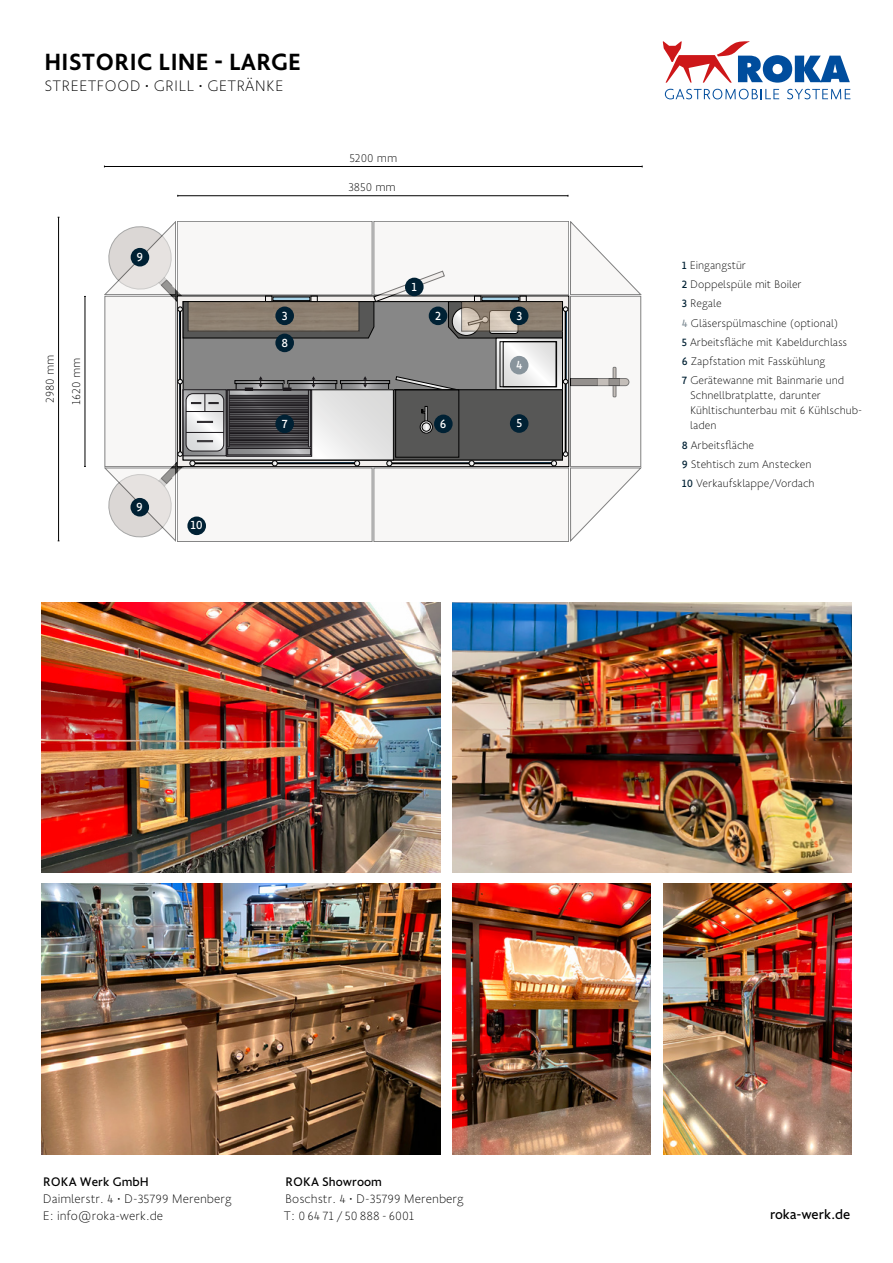
<style>
.page{position:relative;width:893px;height:1263px;background:#fff}
.page>*{position:absolute;margin:0;border:0;box-sizing:border-box;transform-origin:0 0}
.t1{font:500 25.5px "Golden Sans";letter-spacing:.01em;color:#000}
.t2{font:200 16.5px "Golden Sans";letter-spacing:.01em;color:#000}
.t3{font:15px "Golden Sans";color:#000}
.t4{font:200 13.5px/17px "Golden Sans";color:#000}
.t5{font:13.5px "Golden Sans";color:#000}
.t6{font:13.35px "Golden Sans";color:#fff}
.t7{font:200 12.75px/26.4px "Golden Sans";color:#000}
.t8{font:200 12px/19.2px "Golden Sans";color:#000}
.s1{font-weight:400;color:#002134}
.s2{font-weight:400;color:#88949c}
</style>
<div class="page">
<svg style="left:665px;top:89px;width:114px;height:10px"></svg>
<svg style="left:787px;top:89px;width:63px;height:10px"></svg>
<svg style="left:663px;top:41px;width:187px;height:42px"></svg>
<svg style="left:104px;top:221px;width:537px;height:320px"></svg>
<div style="left:489px;top:310px;width:29px;height:24px;border:1px solid #000;border-radius:3px"></div>
<img style="left:463px;top:303px;width:98px;height:26px">
<div style="left:461px;top:301px;width:102px;height:30px;border:1px solid #000"></div>
<div style="left:405px;top:278px;width:19px;height:18px;background:#002134;border-radius:50%"></div>
<div style="left:187px;top:516px;width:19px;height:19px;background:#002134;border-radius:50%"></div>
<div style="left:429px;top:307px;width:18px;height:18px;background:#002134;border-radius:50%"></div>
<div style="left:510px;top:307px;width:18px;height:18px;background:#002134;border-radius:50%"></div>
<div style="left:275px;top:307px;width:19px;height:18px;background:#002134;border-radius:50%"></div>
<div style="left:275px;top:415px;width:19px;height:18px;background:#002134;border-radius:50%"></div>
<div style="left:275px;top:334px;width:19px;height:18px;background:#002134;border-radius:50%"></div>
<div style="left:510px;top:356px;width:18px;height:18px;background:#88949c;border-radius:50%"></div>
<div style="left:131px;top:248px;width:18px;height:18px;background:#002134;border-radius:50%"></div>
<div style="left:130px;top:498px;width:19px;height:18px;background:#002134;border-radius:50%"></div>
<div style="left:510px;top:414px;width:18px;height:19px;background:#002134;border-radius:50%"></div>
<div style="left:434px;top:415px;width:19px;height:18px;background:#002134;border-radius:50%"></div>
<hr style="left:104px;top:166px;width:538px;height:1px;background:#000">
<hr style="left:178px;top:195px;width:390px;height:1px;background:#000">
<hr style="left:85px;top:296px;width:1px;height:170px;background:#000">
<hr style="left:58px;top:217px;width:1px;height:324px;background:#000">
<img style="left:42px;top:602px;width:398px;height:270px">
<img style="left:42px;top:884px;width:398px;height:270px">
<img style="left:453px;top:602px;width:398px;height:270px">
<img style="left:453px;top:884px;width:197px;height:270px">
<img style="left:663px;top:884px;width:188px;height:270px">
<h1 class="t1" style="left:44px;top:43px;width:258px">HISTORIC LINE - LARGE</h1>
<h2 class="t2" style="left:44px;top:75px;width:241px">STREETFOOD • GRILL • GETRÄNKE</h2>
<p class="t6" style="left:136px;top:247px;width:8px">9</p>
<p class="t7" style="left:349px;top:144px;width:49px">5200 mm</p>
<p class="t7" style="left:348px;top:173px;width:49px">3850 mm</p>
<p class="t6" style="left:412px;top:277px;width:7px">1</p>
<p class="t6" style="left:282px;top:306px;width:7px">3</p>
<p class="t6" style="left:435px;top:306px;width:8px">2</p>
<p class="t6" style="left:516px;top:306px;width:7px">3</p>
<p class="t7" style="left:36px;top:405px;width:51px;rotate:-90deg">2980 mm<br>1620 mm</p>
<p class="t6" style="left:136px;top:497px;width:8px">9</p>
<p class="t6" style="left:190px;top:516px;width:14px">10</p>
<p class="t6" style="left:282px;top:333px;width:8px">8</p>
<p class="t6" style="left:282px;top:414px;width:7px">7</p>
<p class="t6" style="left:516px;top:355px;width:8px">4</p>
<p class="t6" style="left:440px;top:414px;width:8px">6</p>
<p class="t6" style="left:516px;top:413px;width:7px">5</p>
<p class="t8" style="left:682px;top:255px;width:167px"><span class="s1">1</span> Eingangstür<br><span class="s1">2</span> Doppelspüle mit Boiler<br><span class="s1">3</span> Regale<br><span class="s2">4</span> Gläserspülmaschine (optional)<br><span class="s1">5</span> Arbeitsfläche mit Kabeldurchlass<br><span class="s1">6</span> Zapfstation mit Fasskühlung<br><span class="s1">7</span> Gerätewanne mit Bainmarie und</p>
<p class="t8" style="left:690px;top:387px;width:174px;line-height:15px">Schnellbratplatte, darunter<br>Kühltischunterbau mit 6 Kühlschub&shy;laden</p>
<p class="t8" style="left:682px;top:434px;width:134px"><span class="s1">8</span> Arbeitsfläche<br><span class="s1">9</span> Stehtisch zum Anstecken<br><span class="s1">10</span> Verkaufsklappe/Vordach</p>
<p class="t5" style="left:43px;top:1172px;width:107px">ROKA Werk GmbH</p>
<p class="t4" style="left:43px;top:1190px;width:190px">Daimlerstr. 4 • D-35799 Merenberg<br>E: info@roka-werk.de</p>
<p class="t5" style="left:285px;top:1172px;width:98px">ROKA Showroom</p>
<p class="t4" style="left:284px;top:1190px;width:181px">Boschstr. 4 • D-35799 Merenberg<br>T: 0 64 71 / 50 888 - 6001</p>
<p class="t3" style="left:770px;top:1203px;width:82px">roka-werk.de</p>
</div>
